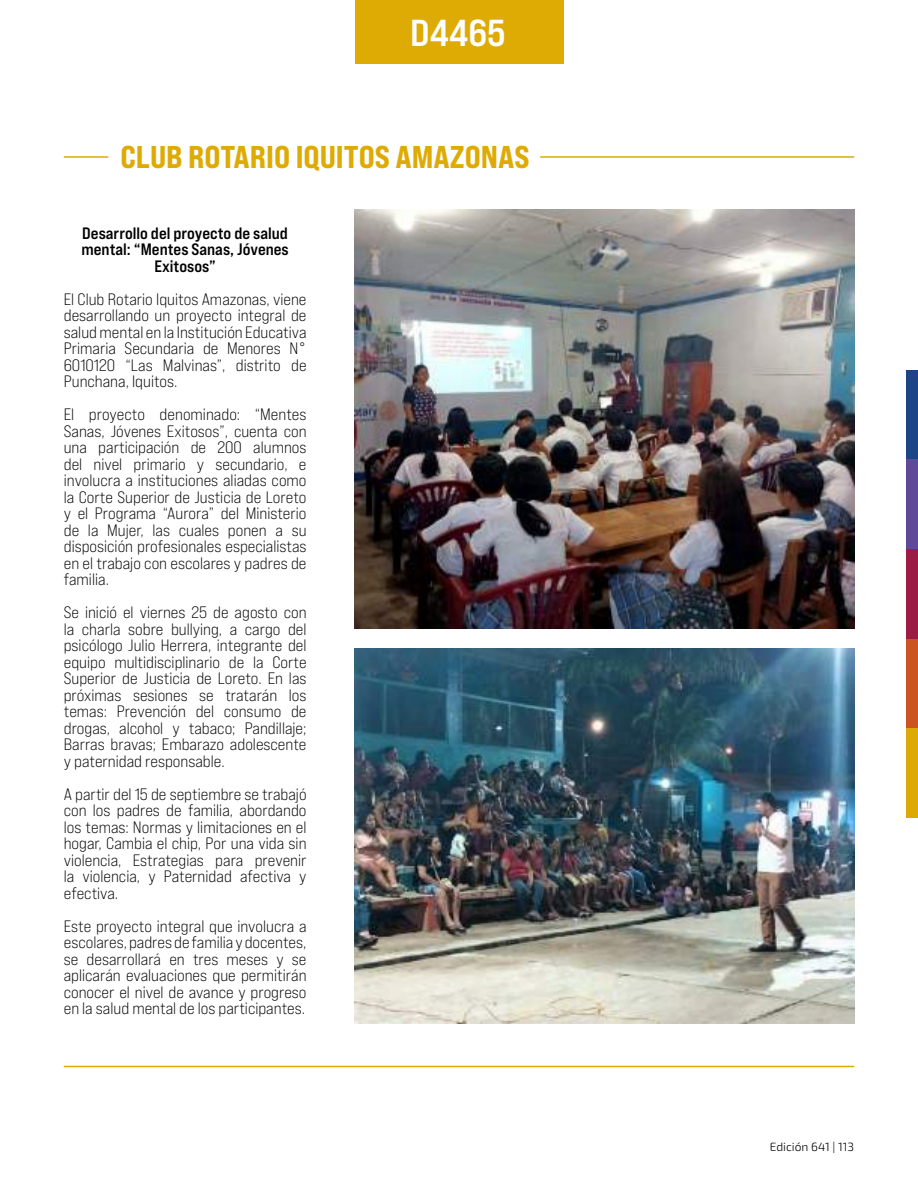
<style>
.page{position:relative;width:918px;height:1188px;background:#fff}
.page>*{position:absolute;margin:0;border:0;box-sizing:border-box;transform-origin:0 0}
.t1{font:700 expanded 37.5px "Bebas Neue Pro";color:#fff}
.t2{font:800 expanded 31.5px "Bebas Neue Pro";color:#deab05}
.t3{font:expanded 16.5px/16.5px "Bebas Neue Pro";color:#000;text-align:justify}
.t4{font:700 expanded 16.5px/16.5px "Bebas Neue Pro";color:#000;text-align:center}
.t5{font:300 12px "Exo 2";color:#000}
</style>
<div class="page">
<div style="left:907px;top:370px;width:11px;height:90px;background:#1c4487"></div>
<div style="left:907px;top:460px;width:11px;height:89px;background:#604999"></div>
<div style="left:907px;top:549px;width:11px;height:90px;background:#9b1c44"></div>
<div style="left:907px;top:639px;width:11px;height:89px;background:#cc5421"></div>
<div style="left:907px;top:728px;width:11px;height:90px;background:#ddaa05"></div>
<div style="left:355px;top:0;width:208px;height:64px;background:#deab05"></div>
<hr style="left:64px;top:1066px;width:790px;height:1px;background:#deab05">
<hr style="left:64px;top:156px;width:44px;height:2px;background:#deab05">
<hr style="left:540px;top:156px;width:314px;height:2px;background:#deab05">
<img style="left:355px;top:209px;width:499px;height:420px">
<img style="left:355px;top:649px;width:499px;height:375px">
<h1 class="t1" style="left:410px;top:10px;width:97px">D4465</h1>
<h2 class="t2" style="left:121px;top:138px;width:410px">CLUB ROTARIO IQUITOS AMAZONAS</h2>
<p class="t4" style="left:81px;top:224px;width:209px">Desarrollo del proyecto de salud mental: “Mentes Sanas, Jóvenes<br>Exitosos”</p>
<p class="t3" style="left:64px;top:290px;width:244px">El Club Rotario Iquitos Amazonas, viene desarrollando un proyecto integral de salud mental en la Institución Educativa Primaria Secundaria de Menores N° 6010120 “Las Malvinas”, distrito de Punchana, Iquitos.</p>
<p class="t3" style="left:64px;top:406px;width:244px">El proyecto denominado: “Mentes Sanas, Jóvenes Exitosos”, cuenta con una participación de 200 alumnos del nivel primario y secundario, e involucra a instituciones aliadas como la Corte Superior de Justicia de Loreto y el Programa “Aurora” del Ministerio de la Mujer, las cuales ponen a su disposición profesionales especialistas en el trabajo con escolares y padres de familia.</p>
<p class="t3" style="left:64px;top:604px;width:244px">Se inició el viernes 25 de agosto con la charla sobre bullying, a cargo del psicólogo Julio Herrera, integrante del equipo multidisciplinario de la Corte Superior de Justicia de Loreto. En las próximas sesiones se tratarán los temas: Prevención del consumo de drogas, alcohol y tabaco; Pandillaje; Barras bravas; Embarazo adolescente y paternidad responsable.</p>
<p class="t3" style="left:64px;top:785px;width:244px">A partir del 15 de septiembre se trabajó con los padres de familia, abordando los temas: Normas y limitaciones en el hogar, Cambia el chip, Por una vida sin violencia, Estrategias para prevenir la violencia, y Paternidad afectiva y efectiva.</p>
<p class="t3" style="left:64px;top:917px;width:244px">Este proyecto integral que involucra a escolares, padres de familia y docentes, se desarrollará en tres meses y se aplicarán evaluaciones que permitirán conocer el nivel de avance y progreso en la salud mental de los participantes.</p>
<p class="t5" style="left:770px;top:1139px;width:86px">Edición 641 | 113</p>
</div>
